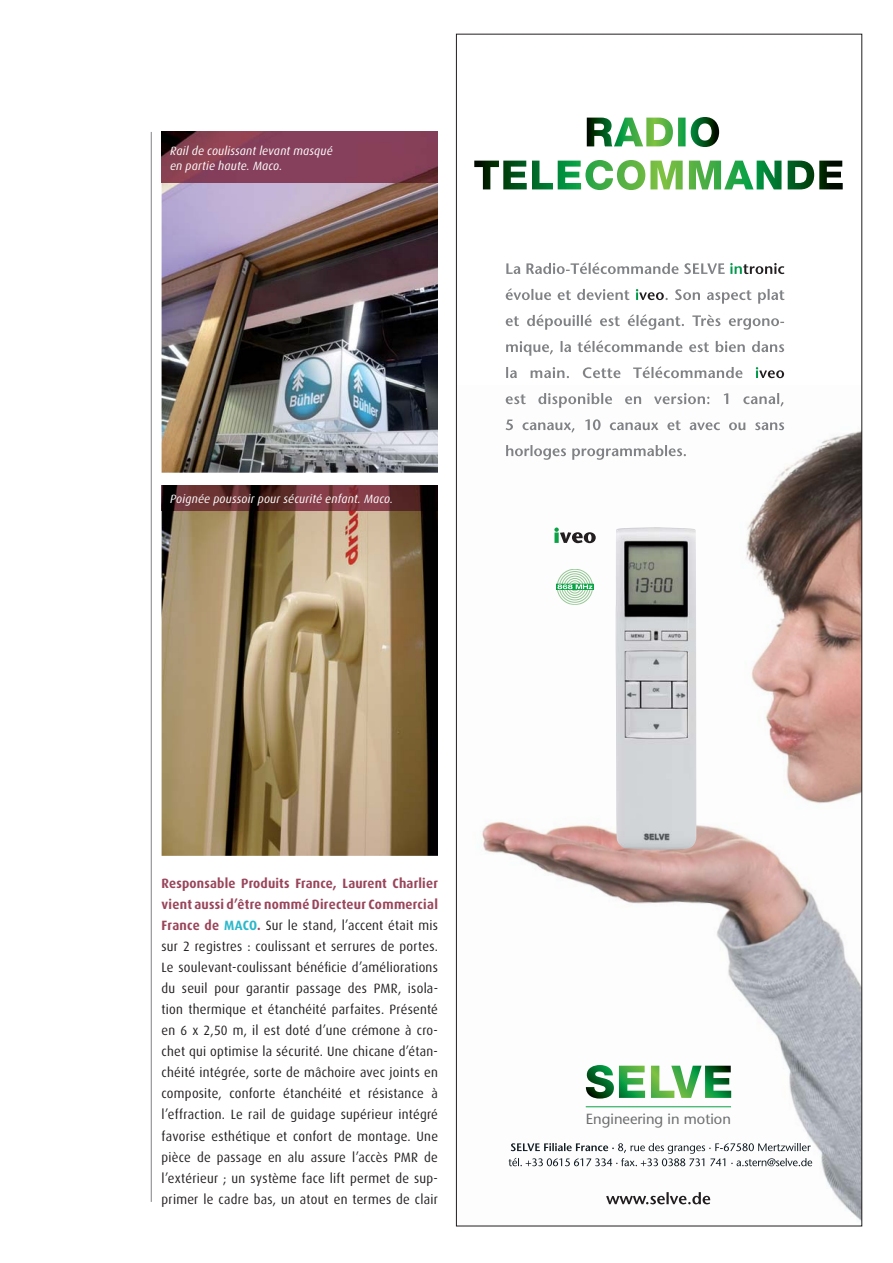
<style>
.page{position:relative;width:893px;height:1263px;background:#fff}
.page>*{position:absolute;margin:0;border:0;box-sizing:border-box;transform-origin:0 0}
.t1{font:14.7px "Stone Sans";color:#6d6e70}
.t2{font:13.5px/21px "Dax";letter-spacing:.02em;color:#231f20;text-align:justify;scale:.95 1}
.t3{font:italic 12px/15px "Dax";letter-spacing:.02em;color:#fff;scale:.95 1}
.s1{font-weight:700;color:#99455b}
.s2{font-weight:700;color:#2cb8ca}
</style>
<div class="page">
<svg style="left:474px;top:117px;width:386px;height:1104px"></svg>
<img style="left:162px;top:183px;width:276px;height:290px">
<img style="left:162px;top:511px;width:276px;height:345px">
<img style="left:162px;top:132px;width:276px;height:51px">
<img style="left:162px;top:485px;width:276px;height:26px">
<hr style="left:151px;top:132px;width:1px;height:1070px;background:#808285">
<p class="t3" style="left:170px;top:144px;width:173px">Rail de coulissant levant masqué en partie haute. Maco.</p>
<p class="t3" style="left:170px;top:492px;width:236px">Poignée poussoir pour sécurité enfant. Maco.</p>
<p class="t2" style="left:162px;top:874px;width:293px"><span class="s1">Responsable Produits France, Laurent Charlier vient aussi d’être nommé Directeur Commercial France de</span> <span class="s2">MACO</span><span class="s1">.</span> Sur le stand, l’accent était mis sur 2 registres : coulissant et serrures de portes.<br>Le soulevant-coulissant bénéficie d’améliorations du seuil pour garantir passage des PMR, isola&shy;tion thermique et étanchéité parfaites. Présenté en 6 x 2,50 m, il est doté d’une crémone à cro&shy;chet qui optimise la sécurité. Une chicane d’étan&shy;chéité intégrée, sorte de mâchoire avec joints en composite, conforte étanchéité et résistance à l’effraction. Le rail de guidage supérieur intégré favorise esthétique et confort de montage. Une pièce de passage en alu assure l’accès PMR de l’extérieur ; un système face lift permet de sup&shy;primer le cadre bas, un atout en termes de clair</p>
<p class="t1" style="left:586px;top:1114px;width:146px">Engineering in motion</p>
</div>
